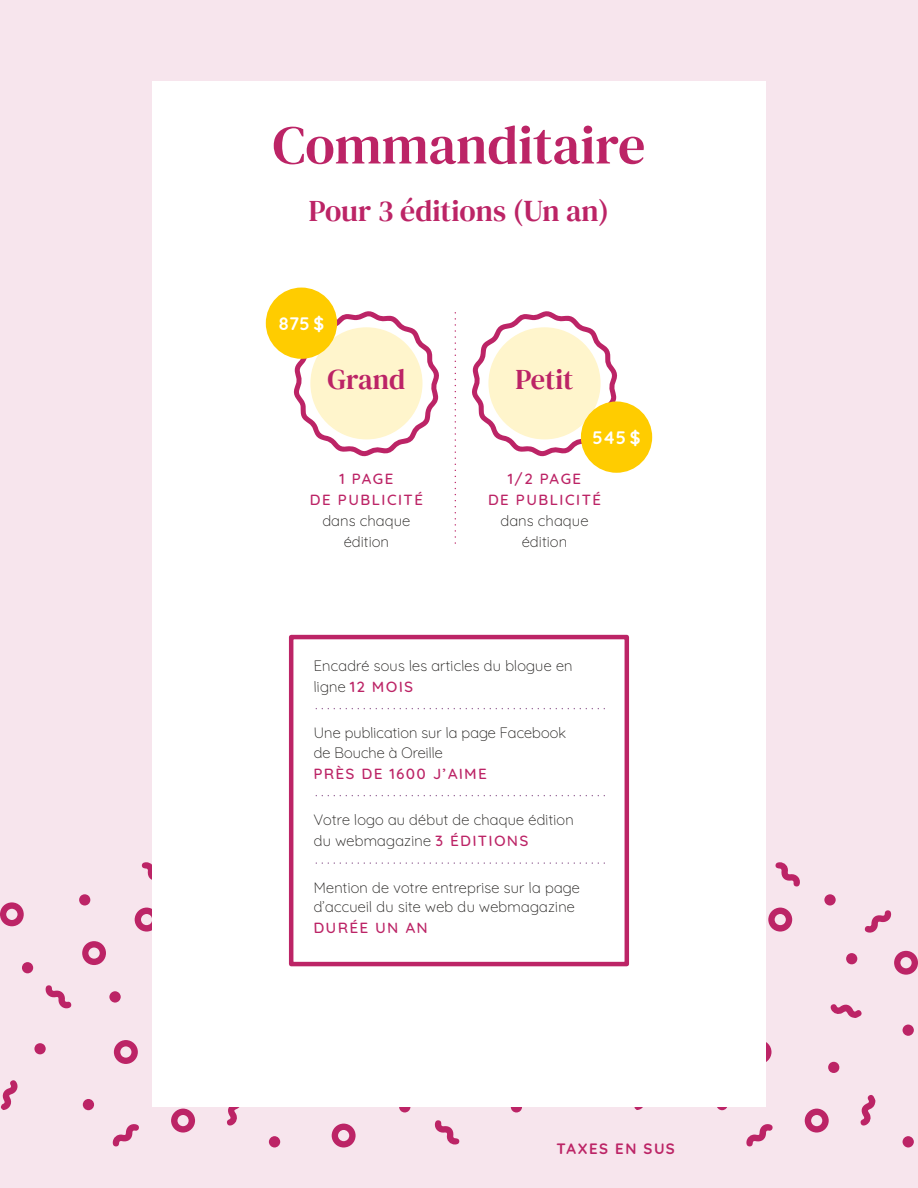
<style>
.page{position:relative;width:918px;height:1188px;background:#f7e5ed}
.page>*{position:absolute;margin:0;border:0;box-sizing:border-box;transform-origin:0 0}
.t1{font:54.3px "DM Serif Text";color:#bc2466}
.t2{font:30px "DM Serif Text";color:#bc2466}
.t3{font:28.5px "DM Serif Text";color:#bc2466}
.t4{font:700 18px "Quicksand";color:#fff}
.t5{font:300 15px/21px "Quicksand";color:#1e1c1a}
.t6{font:500 15px/21px "Quicksand";letter-spacing:.1em;color:#bc2466;text-align:center}
.t7{font:700 15px "Quicksand";letter-spacing:.1em;color:#bc2466}
.s1{font-weight:500;color:#bc2466}
</style>
<div class="page">
<svg style="left:114px;top:1040px;width:24px;height:24px"></svg>
<svg style="left:171px;top:1109px;width:24px;height:24px"></svg>
<svg style="left:135px;top:908px;width:17px;height:24px"></svg>
<svg style="left:0;top:902px;width:24px;height:24px"></svg>
<svg style="left:82px;top:941px;width:24px;height:24px"></svg>
<svg style="left:113px;top:1124px;width:26px;height:23px"></svg>
<svg style="left:45px;top:985px;width:27px;height:24px"></svg>
<svg style="left:1px;top:1080px;width:17px;height:30px"></svg>
<svg style="left:142px;top:862px;width:10px;height:18px"></svg>
<svg style="left:227px;top:1107px;width:13px;height:19px"></svg>
<div style="left:269px;top:1136px;width:11px;height:12px;background:#bc2466;border-radius:50%"></div>
<div style="left:83px;top:1099px;width:11px;height:11px;background:#bc2466;border-radius:50%"></div>
<div style="left:109px;top:991px;width:12px;height:12px;background:#bc2466;border-radius:50%"></div>
<div style="left:34px;top:1043px;width:12px;height:11px;background:#bc2466;border-radius:50%"></div>
<div style="left:79px;top:894px;width:11px;height:12px;background:#bc2466;border-radius:50%"></div>
<div style="left:22px;top:962px;width:11px;height:11px;background:#bc2466;border-radius:50%"></div>
<svg style="left:766px;top:1042px;width:6px;height:20px"></svg>
<svg style="left:894px;top:951px;width:24px;height:24px"></svg>
<svg style="left:805px;top:1109px;width:24px;height:24px"></svg>
<svg style="left:768px;top:908px;width:24px;height:24px"></svg>
<svg style="left:746px;top:1124px;width:27px;height:23px"></svg>
<svg style="left:634px;top:1107px;width:9px;height:3px"></svg>
<svg style="left:865px;top:910px;width:26px;height:23px"></svg>
<svg style="left:830px;top:1004px;width:32px;height:14px"></svg>
<svg style="left:775px;top:862px;width:25px;height:25px"></svg>
<svg style="left:860px;top:1095px;width:15px;height:31px"></svg>
<div style="left:903px;top:1025px;width:11px;height:11px;background:#bc2466;border-radius:50%"></div>
<div style="left:903px;top:1136px;width:11px;height:12px;background:#bc2466;border-radius:50%"></div>
<div style="left:824px;top:894px;width:12px;height:12px;background:#bc2466;border-radius:50%"></div>
<div style="left:846px;top:953px;width:11px;height:11px;background:#bc2466;border-radius:50%"></div>
<svg style="left:716px;top:1099px;width:12px;height:11px"></svg>
<div style="left:828px;top:1062px;width:11px;height:11px;background:#bc2466;border-radius:50%"></div>
<svg style="left:332px;top:1124px;width:24px;height:24px"></svg>
<svg style="left:434px;top:1120px;width:25px;height:25px"></svg>
<div style="left:399px;top:1101px;width:11px;height:12px;background:#bc2466;border-radius:50%"></div>
<div style="left:511px;top:1101px;width:11px;height:11px;background:#bc2466;border-radius:50%"></div>
<div style="left:152px;top:81px;width:614px;height:1026px;background:#fff"></div>
<div style="left:289px;top:635px;width:340px;height:331px;border:4px solid #bc2466"></div>
<svg style="left:315px;top:708px;width:289px;height:1px"></svg>
<svg style="left:315px;top:795px;width:289px;height:1px"></svg>
<svg style="left:288px;top:860px;width:316px;height:67px"></svg>
<svg style="left:292px;top:287px;width:147px;height:170px"></svg>
<svg style="left:472px;top:311px;width:145px;height:162px"></svg>
<div style="left:310px;top:327px;width:113px;height:112px;background:#fff5cc;border-radius:50%"></div>
<div style="left:488px;top:327px;width:113px;height:112px;background:#fff5cc;border-radius:50%"></div>
<svg style="left:455px;top:313px;width:1px;height:230px"></svg>
<div style="left:266px;top:288px;width:71px;height:71px;background:#fc0;border-radius:50%"></div>
<div style="left:581px;top:401px;width:71px;height:72px;background:#fc0;border-radius:50%"></div>
<h1 class="t1" style="left:273px;top:107px;width:374px">Commanditaire</h1>
<h2 class="t2" style="left:309px;top:190px;width:302px">Pour 3 éditions (Un an)</h2>
<p class="t4" style="left:279px;top:312px;width:47px">875 $</p>
<h3 class="t3" style="left:328px;top:359px;width:79px">Grand</h3>
<h3 class="t3" style="left:516px;top:359px;width:59px">Petit</h3>
<p class="t4" style="left:593px;top:426px;width:50px">545 $</p>
<p class="t6" style="left:310px;top:468px;width:114px">1 PAGE<br>DE PUBLICITÉ</p>
<p class="t5" style="left:322px;top:510px;width:90px;text-align:center">dans chaque édition</p>
<p class="t6" style="left:488px;top:468px;width:114px">1/2 PAGE<br>DE PUBLICITÉ</p>
<p class="t5" style="left:500px;top:510px;width:90px;text-align:center">dans chaque édition</p>
<p class="t5" style="left:314px;top:655px;width:261px">Encadré sous les articles du blogue en ligne <span class="s1">12 MOIS</span></p>
<p class="t5" style="left:314px;top:723px;width:255px;line-height:19.5px">Une publication sur la page Facebook de Bouche à Oreille</p>
<p class="t6" style="left:314px;top:763px;width:175px">PRÈS DE 1600 J’AIME</p>
<p class="t5" style="left:314px;top:809px;width:262px">Votre logo au début de chaque édition du webmagazine <span class="s1">3 ÉDITIONS</span></p>
<p class="t5" style="left:314px;top:877px;width:269px;line-height:19.5px">Mention de votre entreprise sur la page d’accueil du site web du webmagazine</p>
<p class="t6" style="left:314px;top:917px;width:116px">DURÉE UN AN</p>
<p class="t7" style="left:556px;top:1139px;width:120px">TAXES EN SUS</p>
</div>
